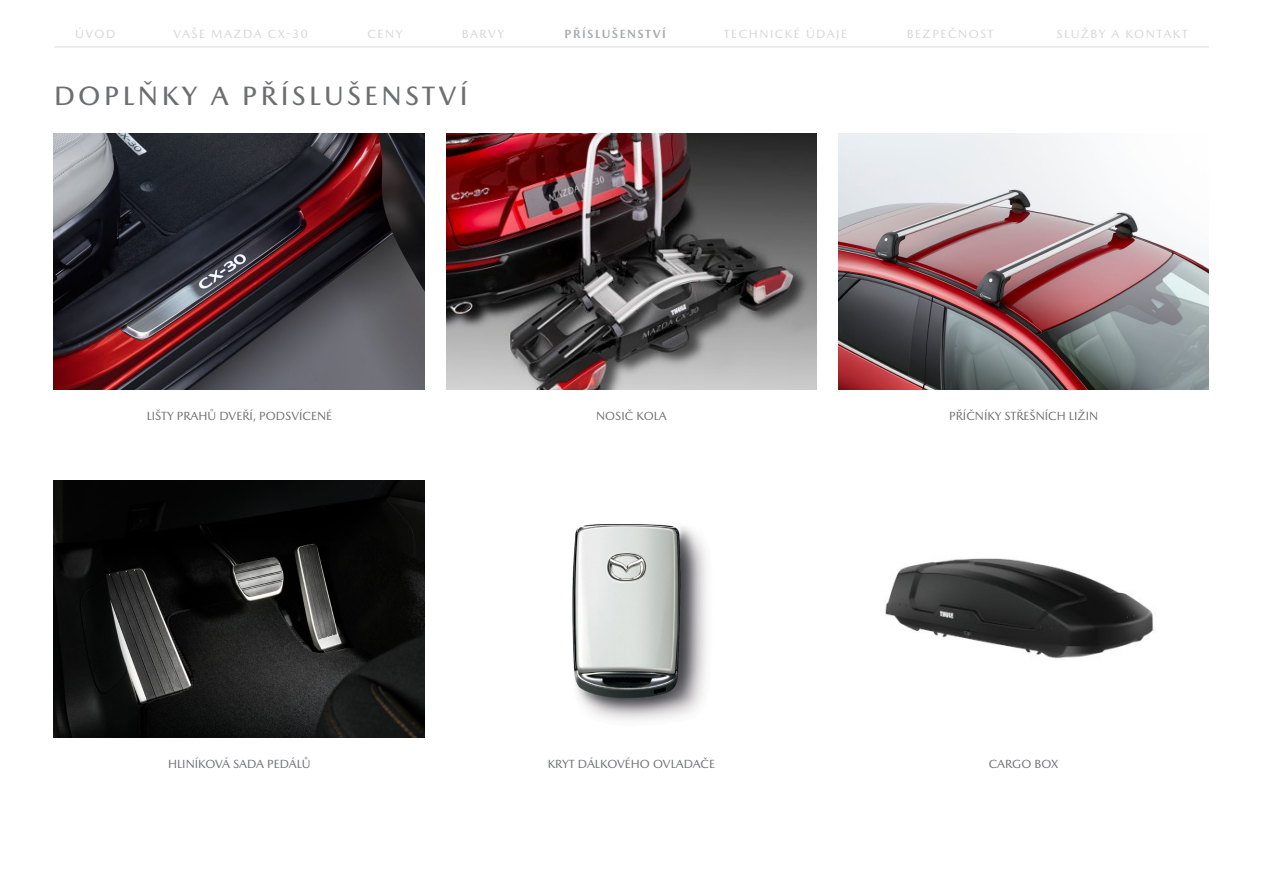
<style>
.page{position:relative;width:1263px;height:893px;background:#fff}
.page>*{position:absolute;margin:0;border:0;box-sizing:border-box;transform-origin:0 0}
.t1{font:500 27px "Mazda Type Cyrillic";letter-spacing:.125em;color:#6d6e71}
.t2{font:12px "Mazda Type Cyrillic";color:#6d6e71}
.t3{font:12px "Mazda Type Cyrillic";letter-spacing:.125em;color:#d5d5d5}
.t4{font:700 12px "Mazda Type Cyrillic";letter-spacing:.125em;color:#a7a9ac}
</style>
<div class="page">
<img style="left:838px;top:133px;width:370px;height:257px">
<img style="left:446px;top:133px;width:371px;height:257px">
<img style="left:572px;top:524px;width:135px;height:196px">
<img style="left:885px;top:558px;width:269px;height:101px">
<img style="left:54px;top:481px;width:371px;height:256px">
<img style="left:54px;top:133px;width:371px;height:257px">
<hr style="left:54px;top:46px;width:1155px;height:2px;background:#e7e7e7">
<p class="t3" style="left:75px;top:26px;width:42px">ÚVOD</p>
<p class="t3" style="left:174px;top:26px;width:136px">VAŠE MAZDA CX-30</p>
<p class="t3" style="left:368px;top:26px;width:36px">CENY</p>
<p class="t3" style="left:462px;top:26px;width:44px">BARVY</p>
<p class="t4" style="left:565px;top:26px;width:103px">PŘÍSLUŠENSTVÍ</p>
<p class="t3" style="left:724px;top:26px;width:125px">TECHNICKÉ ÚDAJE</p>
<p class="t3" style="left:907px;top:26px;width:88px">BEZPEČNOST</p>
<p class="t3" style="left:1056px;top:26px;width:133px">SLUŽBY A KONTAKT</p>
<h1 class="t1" style="left:54px;top:80px;width:415px">DOPLŇKY A PŘÍSLUŠENSTVÍ</h1>
<p class="t2" style="left:147px;top:409px;width:187px">LIŠTY PRAHŮ DVEŘÍ, PODSVÍCENÉ</p>
<p class="t2" style="left:596px;top:409px;width:72px">NOSIČ KOLA</p>
<p class="t2" style="left:949px;top:409px;width:151px">PŘÍČNÍKY STŘEŠNÍCH LIŽIN</p>
<p class="t2" style="left:168px;top:756px;width:144px">HLINÍKOVÁ SADA PEDÁLŮ</p>
<p class="t2" style="left:548px;top:756px;width:169px">KRYT DÁLKOVÉHO OVLADAČE</p>
<p class="t2" style="left:989px;top:756px;width:71px">CARGO BOX</p>
</div>
